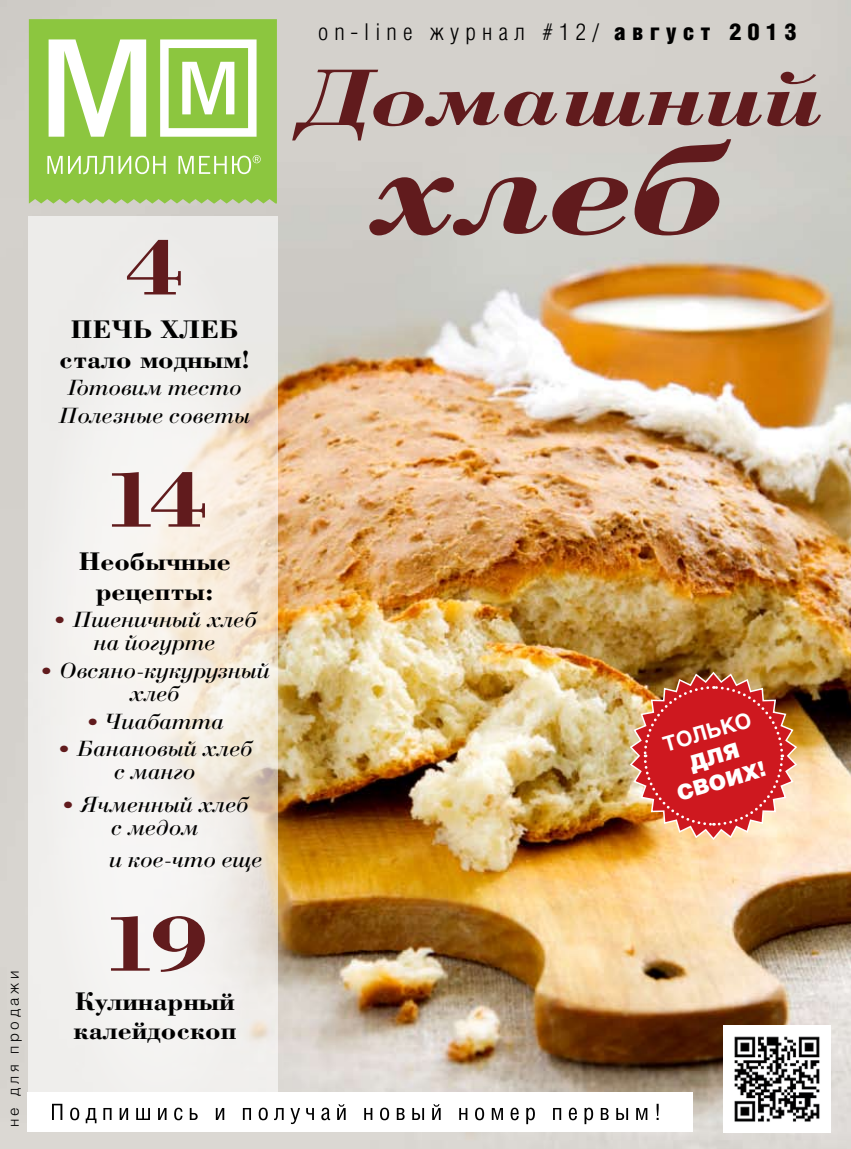
<style>
.page{position:relative;width:851px;height:1149px;background:#fff}
.page>*{position:absolute;margin:0;border:0;box-sizing:border-box;transform-origin:0 0}
.t1{font:italic 700 139.35px "Borjomi C";color:#611b1d;scale:1.28 1}
.t2{font:italic 700 82.8px "Borjomi C";color:#611b1d;scale:1.28 1}
.t3{font:700 82.05px "Borjomi C";color:#611b1d;scale:1.2 1}
.t4{font:700 26.25px/29.5px "Borjomi C";color:#000;text-align:center;scale:1.06 1}
.t5{font:300 23.1px "Helios Cond";letter-spacing:.25em;color:#000;scale:1.06 1}
.t6{font:italic 22.95px/23px "Bodoni C";color:#000;text-align:center;scale:1.06 1}
.t7{font:900 21px/25.5px "Helios";color:#fff;text-align:center}
.t8{font:700 21px "Helios";color:#fff}
.t9{font:300 15px "Helios";letter-spacing:.23em;color:#000}
.s1{font-family:"Borjomi C";font-weight:700;font-size:21.3px;color:#611b1d}
.s2{font-weight:900}
</style>
<div class="page">
<img style="left:0;top:0;width:850px;height:1148px">
<svg style="left:29px;top:217px;width:249px;height:874px;fill:#f3efed"></svg>
<div style="left:27px;top:1091px;width:666px;height:40px;background:#fff"></div>
<svg style="left:52px;top:1103px;width:606px;height:20px"></svg>
<div style="left:29px;top:19px;width:248px;height:184px;background:#8cc63f"></div>
<img style="left:628px;top:670px;width:170px;height:171px">
<img style="left:723px;top:1025px;width:106px;height:106px">
<svg style="left:47px;top:155px;width:214px;height:19px"></svg>
<svg style="left:49px;top:39px;width:97px;height:98px"></svg>
<svg style="left:160px;top:39px;width:96px;height:98px"></svg>
<p class="t9" style="left:4px;top:1126px;width:158px;rotate:-90deg">не для продажи</p>
<h3 class="t3" style="left:125px;top:219px;width:52px">4</h3>
<p class="t4" style="left:59px;top:314px;width:182px">Печь хлеб стало модным!</p>
<p class="t6" style="left:59px;top:374px;width:182px;line-height:27.6px">Готовим тесто<br>Полезные советы</p>
<h3 class="t3" style="left:100px;top:451px;width:92px">14</h3>
<p class="t4" style="left:79px;top:546px;width:145px">Необычные рецепты:</p>
<p class="t6" style="left:53px;top:608px;width:194px"><span class="s1">•</span> Пшеничный хлеб на йогурте</p>
<p class="t6" style="left:40px;top:659px;width:219px"><span class="s1">•</span> Овсяно-кукурузный хлеб</p>
<p class="t6" style="left:86px;top:710px;width:132px"><span class="s1">•</span> Чиабатта</p>
<p class="t6" style="left:57px;top:737px;width:186px"><span class="s1">•</span> Банановый хлеб с манго</p>
<p class="t6" style="left:61px;top:792px;width:178px"><span class="s1">•</span> Ячменный хлеб с медом</p>
<p class="t6" style="left:109px;top:848px;width:146px">и кое-что еще</p>
<h3 class="t3" style="left:99px;top:895px;width:94px">19</h3>
<p class="t4" style="left:73px;top:985px;width:155px;text-align:left">Кулинарный калейдоскоп</p>
<p class="t5" style="left:318px;top:19px;width:453px">on-linе журнал #12/ <span class="s2">август 2013</span></p>
<h2 class="t2" style="left:299px;top:48px;width:410px">Домашний</h2>
<h1 class="t1" style="left:368px;top:104px;width:281px">хлеб</h1>
<p class="t8" style="left:660px;top:732px;width:92px;rotate:-16deg">только</p>
<p class="t7" style="left:666px;top:755px;width:93px;rotate:-16deg">для своих!</p>
</div>
